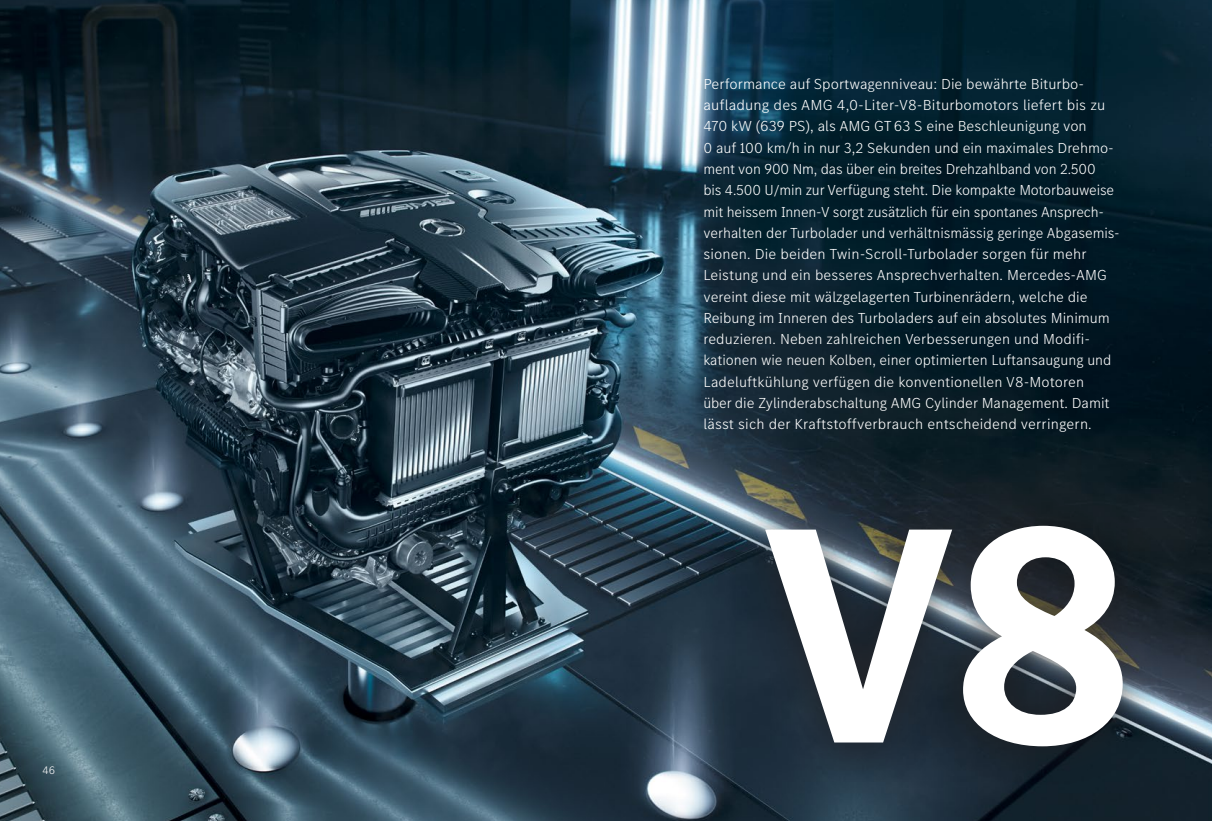
<style>
.page{position:relative;width:1212px;height:821px;background:#fff}
.page>*{position:absolute;margin:0;border:0;box-sizing:border-box;transform-origin:0 0}
.t1{font:700 318.6px "MB Corpo S Title";color:#fff}
.t2{font:300 15px/21.3px "MB Corpo S Text";color:#fff}
.t3{font:300 11.25px "MB Corpo S Text";color:#fff}
</style>
<div class="page">
<img style="left:0;top:0;width:1212px;height:821px">
<div style="left:728px;top:484px;width:435px;height:303px;background:#231f20;opacity:.75"></div>
<p class="t3" style="left:43px;top:763px;width:14px">46</p>
<p class="t2" style="left:703px;top:73px;width:416px">Performance auf Sportwagenniveau: Die bewährte Biturbo&shy;aufladung des AMG 4,0-Liter-V8-Biturbomotors liefert bis zu 470 kW (639 PS), als AMG GT63 S eine Beschleunigung von<br>0 auf 100 km/h in nur 3,2 Sekunden und ein maximales Drehmo&shy;ment von 900 Nm, das über ein breites Drehzahlband von 2.500 bis 4.500 U/min zur Verfügung steht. Die kompakte Motorbauweise mit heissem Innen-V sorgt zusätzlich für ein spontanes Ansprech&shy;verhalten der Turbolader und verhältnismässig geringe Abgasemis&shy;sionen. Die beiden Twin-Scroll-Turbolader sorgen für mehr Leistung und ein besseres Ansprechverhalten. Mercedes-AMG vereint diese mit wälzgelagerten Turbinenrädern, welche die Reibung im Inneren des Turboladers auf ein absolutes Minimum reduzieren. Neben zahlreichen Verbesserungen und Modifi&shy;kationen wie neuen Kolben, einer optimierten Luftansaugung und Ladeluftkühlung verfügen die konventionellen V8-Motoren<br>über die Zylinderabschaltung AMG Cylinder Management. Damit lässt sich der Kraftstoffverbrauch entscheidend verringern.</p>
<h1 class="t1" style="left:762px;top:425px;width:375px">V8</h1>
</div>
